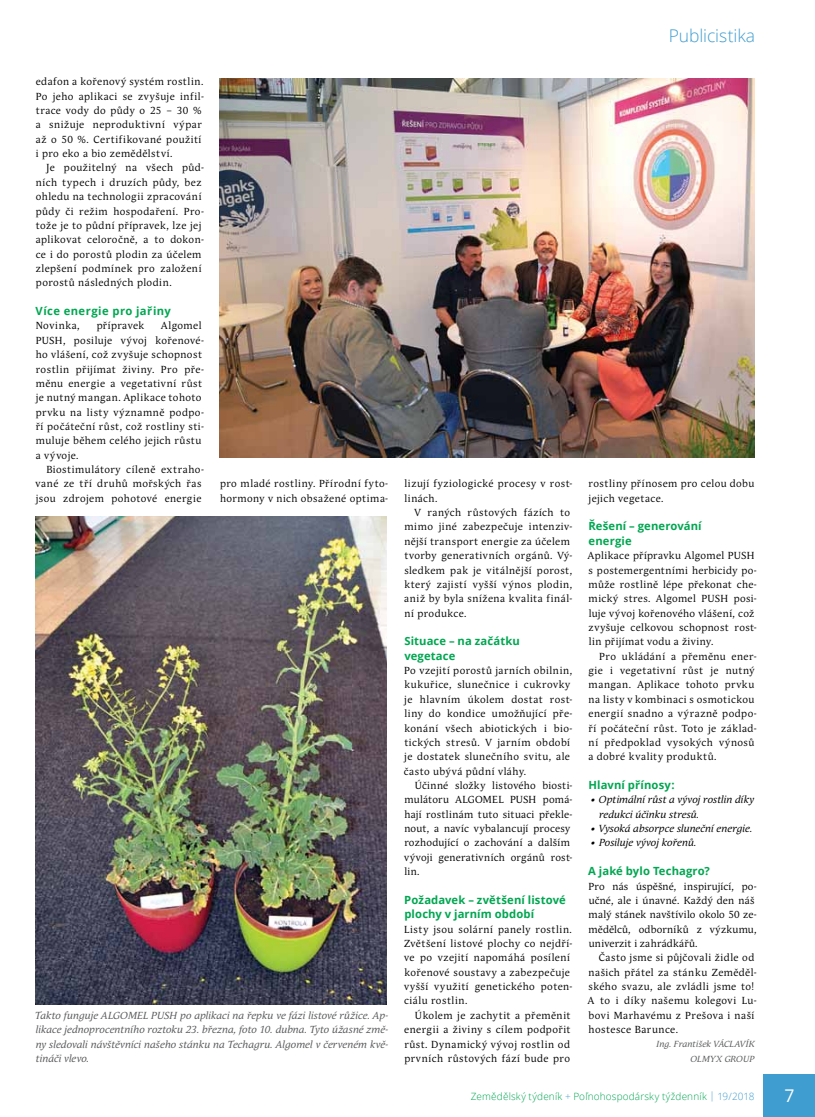
<style>
.page{position:relative;width:815px;height:1117px;background:#fff}
.page>*{position:absolute;margin:0;border:0;box-sizing:border-box;transform-origin:0 0}
.t1{font:300 17.5px "Open Sans";letter-spacing:-.005em;color:#409dcf}
.t2{font:17.5px "Open Sans";color:#fff}
.t3{font:700 11.25px/14.4px "Open Sans";letter-spacing:.01em;color:#00a651}
.t4{font:700 11.25px "Open Sans";letter-spacing:.04em;color:#00a651}
.t5{font:10.12px/14.4px "Andulka Book Pro";letter-spacing:.045em;color:#000}
.t6{font:10.12px/14.4px "Andulka Book Pro";letter-spacing:.025em;color:#000}
.t7{font:italic 10.12px/14.4px "Andulka Book Pro";letter-spacing:.005em;color:#58595b;text-align:justify}
.t8{font:italic 10.12px/14.4px "Andulka Book Pro";letter-spacing:.005em;color:#000}
.t9{font:10.12px "Andulka Book Pro";letter-spacing:.065em;color:#000}
.t10{font:300 10px "Open Sans";letter-spacing:.015em;color:#00a651}
.t11{font:italic 8.75px/14.4px "Andulka Book Pro";letter-spacing:.01em;color:#58595b;text-align:right}
.s1{color:#409dcf}
</style>
<div class="page">
<div style="left:764px;top:1074px;width:51px;height:42px;background:#409dcf"></div>
<img style="left:35px;top:516px;width:351px;height:488px">
<img style="left:220px;top:79px;width:535px;height:378px">
<p class="t5" style="left:36px;top:75px;width:170px">edafon a kořenový systém rostlin.<br>Po jeho aplikaci se zvyšuje infil&shy;trace vody do půdy o 25 − 30 % a snižuje neproduktivní výpar až o 50 %. Certifikované použití i pro eko a bio zemědělství.</p>
<p class="t5" style="left:36px;top:161px;width:170px;text-indent:10px">Je použitelný na všech půd&shy;ních typech i druzích půdy, bez ohledu na technologii zpracování půdy či režim hospodaření. Pro&shy;tože je to půdní přípravek, lze jej aplikovat celoročně, a to dokon&shy;ce i do porostů plodin za účelem zlepšení podmínek pro založení porostů následných plodin.</p>
<p class="t4" style="left:36px;top:303px;width:137px">Více energie pro jařiny</p>
<p class="t9" style="left:36px;top:320px;width:45px">Novinka,</p>
<p class="t5" style="left:97px;top:318px;width:49px">přípravek</p>
<p class="t5" style="left:36px;top:318px;width:170px;text-indent:126px">Algomel<br>PUSH, posiluje vývoj kořenové&shy;ho vlášení, což zvyšuje schopnost rostlin přijímat živiny. Pro pře&shy;měnu energie a vegetativní růst je nutný mangan. Aplikace tohoto prvku na listy významně podpo&shy;ří počáteční růst, což rostliny sti&shy;muluje během celého jejich růstu a vývoje.</p>
<p class="t5" style="left:36px;top:462px;width:170px;text-indent:11px">Biostimulátory cíleně extraho&shy;vané ze tří druhů mořských řas jsou zdrojem pohotové energie</p>
<p class="t5" style="left:220px;top:476px;width:170px">pro mladé rostliny. Přírodní fyto&shy;hormony v nich obsažené optima-</p>
<p class="t7" style="left:35px;top:1007px;width:354px">Takto funguje ALGOMEL PUSH po aplikaci na řepku ve fázi listové růžice. Ap&shy;likace jednoprocentního roztoku 23. března, foto 10. dubna. Tyto úžasné změ&shy;ny sledovali návštěvníci našeho stánku na Techagru. Algomel v červeném kvě&shy;tináči vlevo.</p>
<h1 class="t1" style="left:669px;top:24px;width:88px">Publicistika</h1>
<p class="t5" style="left:404px;top:476px;width:170px">lizují fyziologické procesy v rost&shy;linách.</p>
<p class="t5" style="left:404px;top:505px;width:170px;text-indent:10px">V raných růstových fázích to mimo jiné zabezpečuje intenziv&shy;nější transport energie za účelem tvorby generativních orgánů. Vý&shy;sledkem pak je vitálnější porost, který zajistí vyšší výnos plodin, aniž by byla snížena kvalita finál&shy;ní produkce.</p>
<p class="t3" style="left:404px;top:633px;width:117px">Situace – na začátku vegetace</p>
<p class="t5" style="left:404px;top:663px;width:170px">Po vzejití porostů jarních obilnin, kukuřice, slunečnice i cukrovky je hlavním úkolem dostat rost&shy;liny do kondice umožňující pře&shy;konání všech abiotických i bio&shy;tických stresů. V jarním období je dostatek slunečního svitu, ale často ubývá půdní vláhy.</p>
<p class="t6" style="left:404px;top:778px;width:170px;text-indent:11px">Účinné složky listového biosti&shy;mulátoru ALGOMEL PUSH pomá&shy;hají rostlinám tuto situaci překle&shy;nout, a navíc vybalancují procesy rozhodující o zachování a dalším vývoji generativních orgánů rost&shy;lin.</p>
<p class="t3" style="left:404px;top:892px;width:163px">Požadavek – zvětšení listové plochy v jarním období</p>
<p class="t5" style="left:404px;top:921px;width:170px">Listy jsou solární panely rostlin.<br>Zvětšení listové plochy co nejdří&shy;ve po vzejití napomáhá posílení kořenové soustavy a zabezpečuje vyšší využití genetického poten&shy;ciálu rostlin.</p>
<p class="t5" style="left:404px;top:1007px;width:168px;text-align:justify;text-indent:11px">Úkolem je zachytit a přeměnit energii a živiny s cílem podpořit růst. Dynamický vývoj rostlin od prvních růstových fází bude pro</p>
<p class="t5" style="left:589px;top:476px;width:167px">rostliny přínosem pro celou dobu jejich vegetace.</p>
<p class="t3" style="left:588px;top:519px;width:115px">Řešení – generování energie</p>
<p class="t5" style="left:588px;top:548px;width:170px">Aplikace přípravku Algomel PUSH s postemergentními herbicidy po&shy;může rostlině lépe překonat che&shy;mický stres. Algomel PUSH posi&shy;luje vývoj kořenového vlášení, což zvyšuje celkovou schopnost rost&shy;lin přijímat vodu a živiny.</p>
<p class="t5" style="left:588px;top:649px;width:170px;text-indent:11px">Pro ukládání a přeměnu ener&shy;gie i vegetativní růst je nutný mangan. Aplikace tohoto prvku na listy v kombinaci s osmotickou energií snadno a výrazně podpo&shy;ří počáteční růst. Toto je základ&shy;ní předpoklad vysokých výnosů a dobré kvality produktů.</p>
<p class="t3" style="left:588px;top:777px;width:88px">Hlavní přínosy:</p>
<p class="t8" style="left:599px;top:792px;width:157px;text-indent:-8px">• Optimální růst a vývoj rostlin díky redukci účinku stresů.</p>
<p class="t8" style="left:591px;top:821px;width:163px">• Vysoká absorpce sluneční energie.</p>
<p class="t8" style="left:591px;top:835px;width:107px">• Posiluje vývoj kořenů.</p>
<p class="t3" style="left:588px;top:863px;width:123px">A jaké bylo Techagro?</p>
<p class="t6" style="left:589px;top:878px;width:170px">Pro nás úspěšné, inspirující, po&shy;učné, ale i únavné. Každý den náš malý stánek navštívilo okolo 50 ze&shy;mědělců, odborníků z výzkumu, univerzit i zahrádkářů.</p>
<p class="t5" style="left:588px;top:950px;width:170px;text-indent:11px">Často jsme si půjčovali židle od našich přátel za stánku Zeměděl&shy;ského svazu, ale zvládli jsme to!<br>A to i díky našemu kolegovi Lu&shy;bovi Marhavému z Prešova i naší hostesce Barunce.</p>
<p class="t11" style="left:657px;top:1036px;width:99px">Ing. František VÁCLAVÍK<br>OLMYX GROUP</p>
<p class="t10" style="left:471px;top:1088px;width:285px">Zemědělský týdeník <span class="s1">+</span> Poľnohospodársky týždenník <span class="s1">| 19/2018</span></p>
<h1 class="t2" style="left:784px;top:1083px;width:12px">7</h1>
</div>
